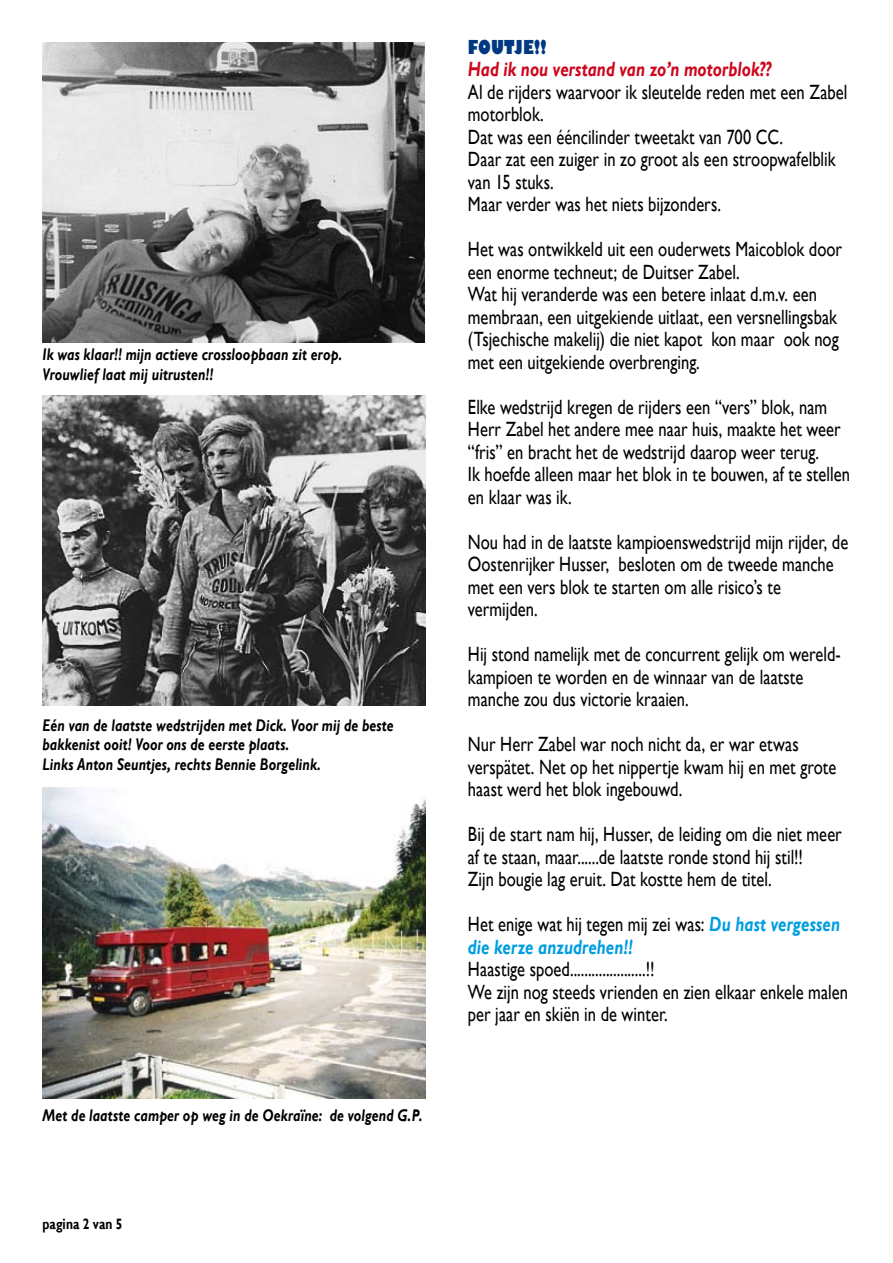
<style>
.page{position:relative;width:893px;height:1263px;background:#fff}
.page>*{position:absolute;margin:0;border:0;box-sizing:border-box;transform-origin:0 0}
.t1{font:20.7px/22.5px "Gill Sans";color:#000;scale:.8 1}
.t2{font:italic 700 20.7px/22.5px "Gill Sans";letter-spacing:.005em;color:#009ee0;scale:.8 1}
.t3{font:italic 700 20.7px "Gill Sans";color:#cc071e;scale:.8 1}
.t4{font:800 18.75px "Gill Sans";letter-spacing:.005em;color:#003882;scale:.8 1}
.t5{font:italic 700 16.8px/19.5px "Gill Sans";letter-spacing:.005em;color:#000;scale:.8 1}
.t6{font:700 15px "Gill Sans";letter-spacing:.01em;color:#000;scale:.8 1}
.s1{font-weight:400;font-style:normal;color:#000}
</style>
<div class="page">
<img style="left:43px;top:43px;width:381px;height:299px">
<img style="left:43px;top:395px;width:382px;height:311px">
<img style="left:43px;top:788px;width:382px;height:310px">
<p class="t5" style="left:43px;top:345px;width:376px">Ik was klaar!! mijn actieve crossloopbaan zit erop.<br>Vrouwlief laat mij uitrusten!!</p>
<p class="t5" style="left:43px;top:716px;width:440px">Eén van de laatste wedstrijden met Dick. Voor mij de beste bakkenist ooit! Voor ons de eerste plaats.<br>Links Anton Seuntjes, rechts Bennie Borgelink.</p>
<p class="t5" style="left:43px;top:1106px;width:477px">Met de laatste camper op weg in de Oekraïne: de volgend G.P.</p>
<p class="t6" style="left:43px;top:1215px;width:102px">pagina 2 van 5</p>
<p class="t4" style="left:468px;top:35px;width:100px">FOUTJE!!</p>
<p class="t3" style="left:468px;top:57px;width:381px">Had ik nou verstand van zo’n motorblok??</p>
<p class="t1" style="left:468px;top:81px;width:476px">Al de rijders waarvoor ik sleutelde reden met een Zabel motorblok.<br>Dat was een ééncilinder tweetakt van 700 CC.<br>Daar zat een zuiger in zo groot als een stroopwafelblik van 15 stuks.<br>Maar verder was het niets bijzonders.</p>
<p class="t1" style="left:468px;top:238px;width:469px">Het was ontwikkeld uit een ouderwets Maicoblok door een enorme techneut; de Duitser Zabel.<br>Wat hij veranderde was een betere inlaat d.m.v. een membraan, een uitgekiende uitlaat, een versnellingsbak (Tsjechische makelij) die niet kapot kon maar ook nog met een uitgekiende overbrenging.</p>
<p class="t1" style="left:468px;top:396px;width:479px">Elke wedstrijd kregen de rijders een “vers” blok, nam Herr Zabel het andere mee naar huis, maakte het weer “fris” en bracht het de wedstrijd daarop weer terug.<br>Ik hoefde alleen maar het blok in te bouwen, af te stellen en klaar was ik.</p>
<p class="t1" style="left:468px;top:531px;width:477px">Nou had in de laatste kampioenswedstrijd mijn rijder, de Oostenrijker Husser, besloten om de tweede manche met een vers blok te starten om alle risico’s te vermijden.</p>
<p class="t1" style="left:468px;top:643px;width:468px">Hij stond namelijk met de concurrent gelijk om wereld&shy;kampioen te worden en de winnaar van de laatste manche zou dus victorie kraaien.</p>
<p class="t1" style="left:468px;top:733px;width:462px">Nur Herr Zabel war noch nicht da, er war etwas verspätet. Net op het nippertje kwam hij en met grote haast werd het blok ingebouwd.</p>
<p class="t1" style="left:468px;top:823px;width:469px">Bij de start nam hij, Husser, de leiding om die niet meer af te staan, maar......de laatste ronde stond hij stil!!<br>Zijn bougie lag eruit. Dat kostte hem de titel.</p>
<p class="t2" style="left:468px;top:913px;width:467px"><span class="s1">Het enige wat hij tegen mij zei was:</span> Du hast vergessen die kerze anzudrehen!!</p>
<p class="t1" style="left:468px;top:958px;width:477px">Haastige spoed.....................!!<br>We zijn nog steeds vrienden en zien elkaar enkele malen per jaar en skiën in de winter.</p>
</div>
